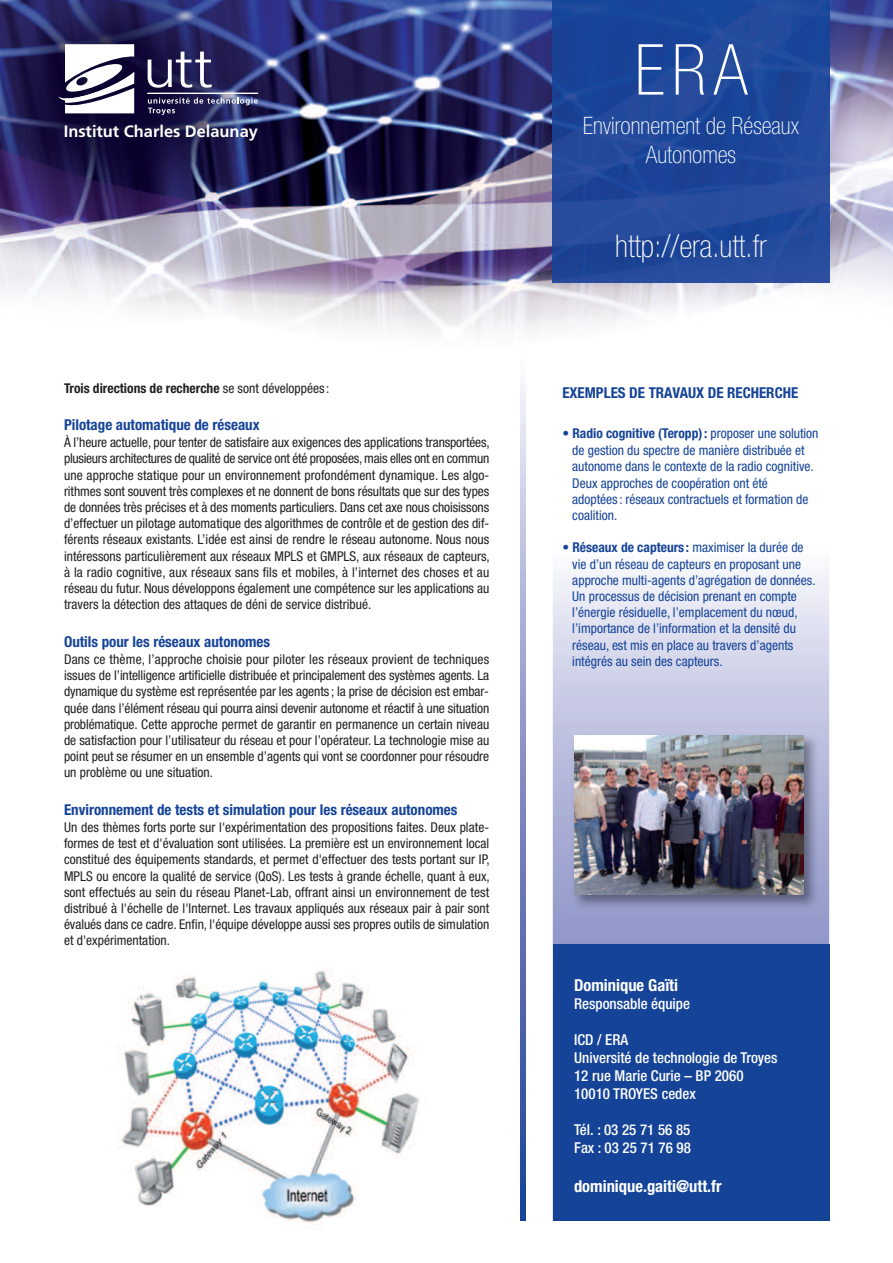
<style>
.page{position:relative;width:893px;height:1263px;background:#fff}
.page>*{position:absolute;margin:0;border:0;box-sizing:border-box;transform-origin:0 0}
.t1{font:100 condensed 70.5px "Helvetica Neue LT Std";color:#fff}
.t2{font:100 condensed 31.5px "Helvetica Neue LT Std";color:#fff}
.t3{font:100 condensed 24px/28.8px "Helvetica Neue LT Std";color:#fff;text-align:center}
.t4{font:700 condensed 16.5px "Helvetica Neue LT Std";color:#fff}
.t5{font:700 16.35px "Frutiger";color:#fff}
.t6{font:700 condensed 15px "Helvetica Neue LT Std";color:#154398}
.t7{font:500 condensed 15px/18px "Helvetica Neue LT Std";color:#fff}
.t8{font:condensed 13.5px/16.2px "Helvetica Neue LT Std";color:#231f20;text-align:justify}
.t9{font:condensed 13.5px/16.2px "Helvetica Neue LT Std";color:#154398}
.t10{font:700 condensed 13.5px "Helvetica Neue LT Std";color:#231f20}
.s1{font-weight:400}
.s2{font-weight:700}
</style>
<div class="page">
<img style="left:118px;top:970px;width:302px;height:258px">
<img style="left:0;top:0;width:893px;height:336px">
<img style="left:553px;top:0;width:276px;height:283px">
<svg style="left:58px;top:44px;width:76px;height:69px"></svg>
<svg style="left:148px;top:97px;width:110px;height:18px;background:#42416e"></svg>
<svg style="left:148px;top:52px;width:64px;height:36px"></svg>
<hr style="left:148px;top:93px;width:110px;height:1px;background:#fff">
<img style="left:568px;top:729px;width:255px;height:186px">
<img style="left:574px;top:736px;width:230px;height:159px">
<div style="left:553px;top:944px;width:276px;height:276px;background:#154398"></div>
<img style="left:521px;top:386px;width:4px;height:834px">
<p class="t5" style="left:64px;top:125px;width:196px">Institut Charles Delaunay</p>
<p class="t10" style="left:64px;top:383px;width:267px">Trois directions de recherche <span class="s1">se sont développées :</span></p>
<p class="t6" style="left:64px;top:420px;width:197px">Pilotage automatique de réseaux</p>
<p class="t8" style="left:64px;top:435px;width:427px">À l’heure actuelle, pour tenter de satisfaire aux exigences des applications transportées, plusieurs architectures de qualité de service ont été proposées, mais elles ont en commun une approche statique pour un environnement profondément dynamique. Les algo&shy;rithmes sont souvent très complexes et ne donnent de bons résultats que sur des types de données très précises et à des moments particuliers. Dans cet axe nous choisissons d’effectuer un pilotage automatique des algorithmes de contrôle et de gestion des dif&shy;férents réseaux existants. L’idée est ainsi de rendre le réseau autonome. Nous nous intéressons particulièrement aux réseaux MPLS et GMPLS, aux réseaux de capteurs, à la radio cognitive, aux réseaux sans fils et mobiles, à l’internet des choses et au réseau du futur. Nous développons également une compétence sur les applications au travers la détection des attaques de déni de service distribué.</p>
<p class="t6" style="left:64px;top:636px;width:208px">Outils pour les réseaux autonomes</p>
<p class="t8" style="left:64px;top:652px;width:427px">Dans ce thème, l’approche choisie pour piloter les réseaux provient de techniques issues de l’intelligence artificielle distribuée et principalement des systèmes agents. La dynamique du système est représentée par les agents ; la prise de décision est embar&shy;quée dans l’élément réseau qui pourra ainsi devenir autonome et réactif à une situation problématique. Cette approche permet de garantir en permanence un certain niveau de satisfaction pour l’utilisateur du réseau et pour l’opérateur. La technologie mise au point peut se résumer en un ensemble d’agents qui vont se coordonner pour résoudre un problème ou une situation.</p>
<p class="t6" style="left:64px;top:804px;width:395px">Environnement de tests et simulation pour les réseaux autonomes</p>
<p class="t8" style="left:64px;top:820px;width:427px">Un des thèmes forts porte sur l'expérimentation des propositions faites. Deux plate&shy;formes de test et d'évaluation sont utilisées. La première est un environnement local constitué des équipements standards, et permet d'effectuer des tests portant sur IP, MPLS ou encore la qualité de service (QoS). Les tests à grande échelle, quant à eux, sont effectués au sein du réseau Planet-Lab, offrant ainsi un environnement de test distribué à l'échelle de l'Internet. Les travaux appliqués aux réseaux pair à pair sont évalués dans ce cadre. Enfin, l'équipe développe aussi ses propres outils de simulation et d'expérimentation.</p>
<h1 class="t1" style="left:634px;top:44px;width:115px">ERA</h1>
<h3 class="t3" style="left:583px;top:113px;width:218px">Environnement de Réseaux<br>Autonomes</h3>
<h2 class="t2" style="left:615px;top:234px;width:153px">http://era.utt.fr</h2>
<p class="t6" style="left:562px;top:387px;width:237px">EXEMPLES DE TRAVAUX DE RECHERCHE</p>
<p class="t9" style="left:572px;top:426px;width:248px;text-indent:-10px"><span class="s2">• Radio cognitive (Teropp):</span> proposer une solution de gestion du spectre de manière distribuée et autonome dans le contexte de la radio cognitive.<br>Deux approches de coopération ont été<br>adoptées : réseaux contractuels et formation de coalition.</p>
<p class="t9" style="left:572px;top:541px;width:245px;text-indent:-10px"><span class="s2">• Réseaux de capteurs :</span> maximiser la durée de vie d’un réseau de capteurs en proposant une approche multi-agents d’agrégation de données.<br>Un processus de décision prenant en compte l’énergie résiduelle, l’emplacement du nœud, l’importance de l’information et la densité du réseau, est mis en place au travers d’agents intégrés au sein des capteurs.</p>
<p class="t4" style="left:574px;top:979px;width:106px">Dominique Gaïti</p>
<p class="t7" style="left:574px;top:996px;width:118px">Responsable équipe</p>
<p class="t7" style="left:574px;top:1032px;width:205px">ICD / ERA<br>Université de technologie de Troyes<br>12 rue Marie Curie – BP 2060<br>10010 TROYES cedex</p>
<p class="t7" style="left:574px;top:1122px;width:118px">Tél. : 03 25 71 56 85<br>Fax : 03 25 71 76 98</p>
<p class="t4" style="left:574px;top:1180px;width:149px">dominique.gaiti@utt.fr</p>
</div>
